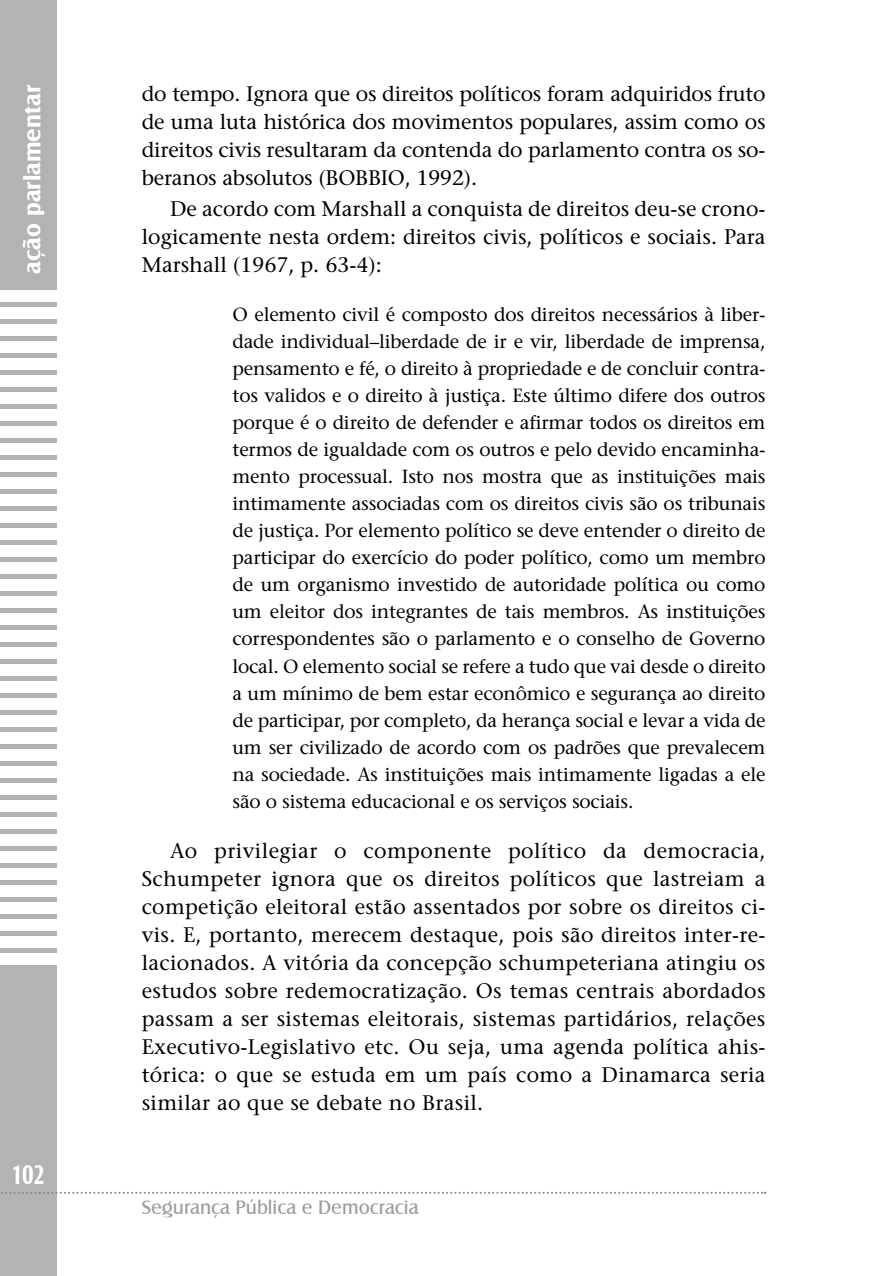
<style>
.page{position:relative;width:879px;height:1276px;background:#fff}
.page>*{position:absolute;margin:0;border:0;box-sizing:border-box;transform-origin:0 0}
.t1{font:700 28px "Castle T";color:#fff;scale:.75 1}
.t2{font:700 24px "Castle T";color:#fff}
.t3{font:21px/28px "Stone Serif";color:#000;text-align:justify}
.t4{font:20px "Castle T";color:#9c9e9f}
.t5{font:19px/27px "Stone Serif";letter-spacing:-.01em;color:#000;text-align:justify}
</style>
<div class="page">
<div style="left:0;top:0;width:57px;height:1276px;background:#b1b3b4"></div>
<div style="left:0;top:290px;width:57px;height:11px;background:#fff"></div>
<div style="left:0;top:307px;width:57px;height:11px;background:#fff"></div>
<div style="left:0;top:324px;width:57px;height:11px;background:#fff"></div>
<div style="left:0;top:341px;width:57px;height:11px;background:#fff"></div>
<div style="left:0;top:358px;width:57px;height:12px;background:#fff"></div>
<div style="left:0;top:375px;width:57px;height:12px;background:#fff"></div>
<div style="left:0;top:392px;width:57px;height:12px;background:#fff"></div>
<div style="left:0;top:409px;width:57px;height:12px;background:#fff"></div>
<div style="left:0;top:426px;width:57px;height:12px;background:#fff"></div>
<div style="left:0;top:443px;width:57px;height:12px;background:#fff"></div>
<div style="left:0;top:460px;width:57px;height:12px;background:#fff"></div>
<div style="left:0;top:477px;width:57px;height:12px;background:#fff"></div>
<div style="left:0;top:494px;width:57px;height:12px;background:#fff"></div>
<div style="left:0;top:511px;width:57px;height:12px;background:#fff"></div>
<div style="left:0;top:528px;width:57px;height:12px;background:#fff"></div>
<div style="left:0;top:545px;width:57px;height:12px;background:#fff"></div>
<div style="left:0;top:562px;width:57px;height:12px;background:#fff"></div>
<div style="left:0;top:579px;width:57px;height:12px;background:#fff"></div>
<div style="left:0;top:596px;width:57px;height:12px;background:#fff"></div>
<div style="left:0;top:613px;width:57px;height:12px;background:#fff"></div>
<div style="left:0;top:630px;width:57px;height:12px;background:#fff"></div>
<div style="left:0;top:647px;width:57px;height:12px;background:#fff"></div>
<div style="left:0;top:664px;width:57px;height:12px;background:#fff"></div>
<div style="left:0;top:681px;width:57px;height:12px;background:#fff"></div>
<div style="left:0;top:698px;width:57px;height:12px;background:#fff"></div>
<div style="left:0;top:715px;width:57px;height:12px;background:#fff"></div>
<div style="left:0;top:732px;width:57px;height:12px;background:#fff"></div>
<div style="left:0;top:749px;width:57px;height:12px;background:#fff"></div>
<div style="left:0;top:766px;width:57px;height:12px;background:#fff"></div>
<div style="left:0;top:783px;width:57px;height:12px;background:#fff"></div>
<div style="left:0;top:800px;width:57px;height:12px;background:#fff"></div>
<div style="left:0;top:817px;width:57px;height:12px;background:#fff"></div>
<div style="left:0;top:834px;width:57px;height:12px;background:#fff"></div>
<div style="left:0;top:851px;width:57px;height:12px;background:#fff"></div>
<div style="left:0;top:868px;width:57px;height:12px;background:#fff"></div>
<div style="left:0;top:885px;width:57px;height:12px;background:#fff"></div>
<div style="left:0;top:902px;width:57px;height:12px;background:#fff"></div>
<div style="left:0;top:919px;width:57px;height:12px;background:#fff"></div>
<div style="left:0;top:936px;width:57px;height:12px;background:#fff"></div>
<div style="left:0;top:953px;width:57px;height:12px;background:#fff"></div>
<svg style="left:1px;top:1191px;width:764px;height:2px"></svg>
<p class="t2" style="left:19px;top:273px;width:190px;rotate:-90deg">ação parlamentar</p>
<h1 class="t1" style="left:12px;top:1158px;width:46px">102</h1>
<p class="t3" style="left:142px;top:80px;width:625px">do tempo. Ignora que os direitos políticos foram adquiridos fruto de uma luta histórica dos movimentos populares, assim como os direitos civis resultaram da contenda do parlamento contra os so&shy;beranos absolutos (BOBBIO, 1992).</p>
<p class="t3" style="left:142px;top:194px;width:625px;text-indent:28px">De acordo com Marshall a conquista de direitos deu-se crono&shy;logicamente nesta ordem: direitos civis, políticos e sociais. Para Marshall (1967, p. 63-4):</p>
<p class="t5" style="left:232px;top:301px;width:535px">O elemento civil é composto dos direitos necessários à liber&shy;dade individual–liberdade de ir e vir, liberdade de imprensa, pensamento e fé, o direito à propriedade e de concluir contra&shy;tos validos e o direito à justiça. Este último difere dos outros porque é o direito de defender e afirmar todos os direitos em termos de igualdade com os outros e pelo devido encaminha&shy;mento processual. Isto nos mostra que as instituições mais intimamente associadas com os direitos civis são os tribunais de justiça. Por elemento político se deve entender o direito de participar do exercício do poder político, como um membro de um organismo investido de autoridade política ou como um eleitor dos integrantes de tais membros. As instituições correspondentes são o parlamento e o conselho de Governo local. O elemento social se refere a tudo que vai desde o direito a um mínimo de bem estar econômico e segurança ao direito de participar, por completo, da herança social e levar a vida de um ser civilizado de acordo com os padrões que prevalecem na sociedade. As instituições mais intimamente ligadas a ele são o sistema educacional e os serviços sociais.</p>
<p class="t3" style="left:142px;top:837px;width:625px;text-indent:28px">Ao privilegiar o componente político da democracia, Schumpeter ignora que os direitos políticos que lastreiam a competição eleitoral estão assentados por sobre os direitos ci&shy;vis. E, portanto, merecem destaque, pois são direitos inter-re&shy;lacionados. A vitória da concepção schumpeteriana atingiu os estudos sobre redemocratização. Os temas centrais abordados passam a ser sistemas eleitorais, sistemas partidários, relações Executivo-Legislativo etc. Ou seja, uma agenda política ahis&shy;tórica: o que se estuda em um país como a Dinamarca seria similar ao que se debate no Brasil.</p>
<p class="t4" style="left:142px;top:1196px;width:278px">Segurança Pública e Democracia</p>
</div>
